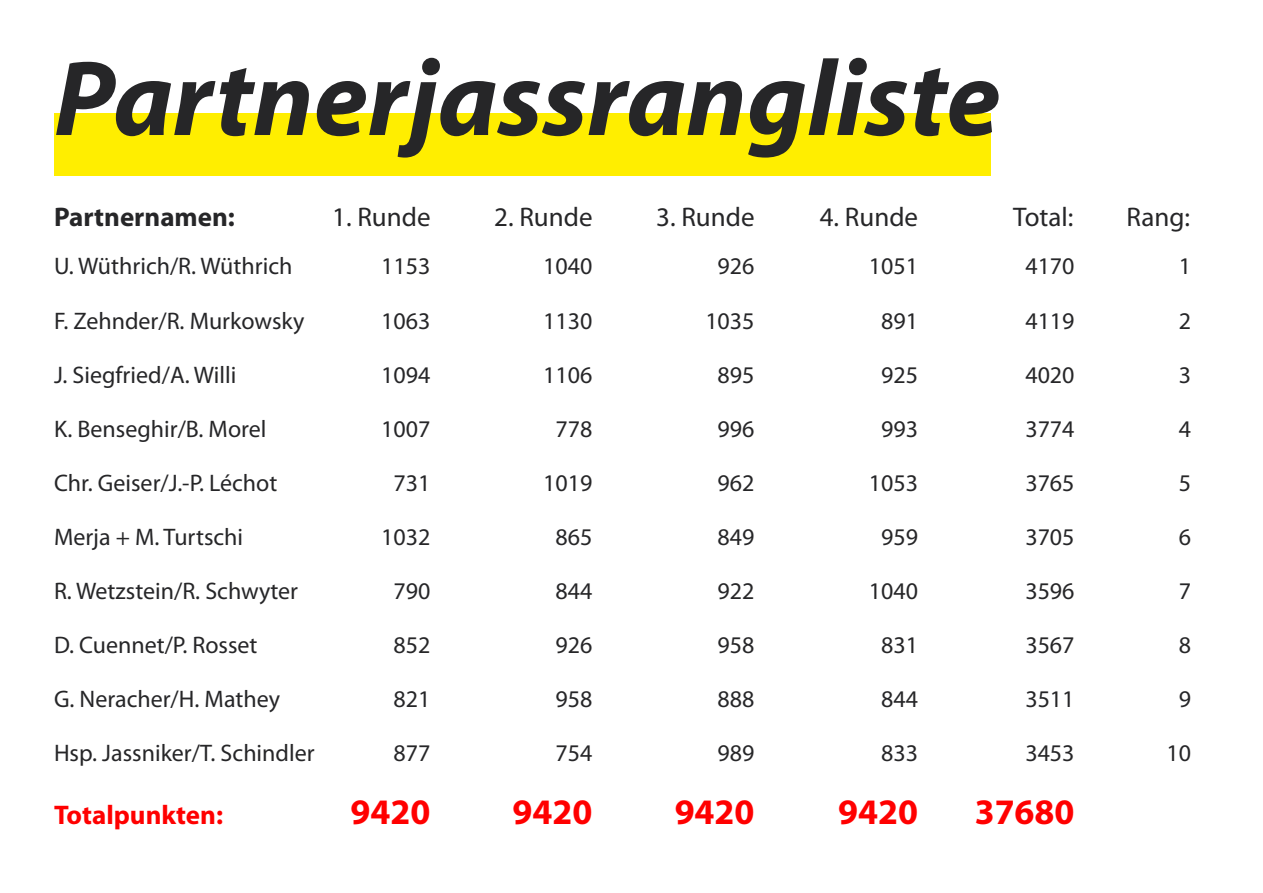
<style>
.page{position:relative;width:1263px;height:893px;background:#fff}
.page>*{position:absolute;margin:0;border:0;box-sizing:border-box;transform-origin:0 0}
.t1{font:italic 700 108px "Myriad";color:#262628}
.t2{font:700 36px "Myriad Pro";color:#f00}
.t3{font:27px "Myriad Pro";color:#262628}
.t4{font:700 27px "Myriad Pro";color:#262628}
.t5{font:700 27px "Myriad Pro";color:#f00}
.t6{font:24px "Myriad Pro";color:#262628}
</style>
<div class="page">
<div style="left:54px;top:113px;width:937px;height:62px;background:#fe0"></div>
<p class="t1" style="left:54px;top:43px;width:948px">Partnerjassrangliste</p>
<p class="t4" style="left:54px;top:200px;width:182px">Partnernamen:</p>
<p class="t3" style="left:332px;top:201px;width:100px">1. Runde</p>
<p class="t3" style="left:494px;top:201px;width:100px">2. Runde</p>
<p class="t3" style="left:656px;top:201px;width:100px">3. Runde</p>
<p class="t3" style="left:820px;top:201px;width:100px">4. Runde</p>
<p class="t3" style="left:1013px;top:201px;width:62px">Total:</p>
<p class="t3" style="left:1126px;top:201px;width:65px">Rang:</p>
<p class="t6" style="left:54px;top:252px;width:240px">U. Wüthrich/R. Wüthrich</p>
<p class="t6" style="left:381px;top:252px;width:51px">1153</p>
<p class="t6" style="left:543px;top:252px;width:51px">1040</p>
<p class="t6" style="left:718px;top:252px;width:38px">926</p>
<p class="t6" style="left:869px;top:252px;width:51px">1051</p>
<p class="t6" style="left:1025px;top:252px;width:51px">4170</p>
<p class="t6" style="left:1179px;top:252px;width:14px">1</p>
<p class="t6" style="left:54px;top:306px;width:252px">F. Zehnder/R. Murkowsky</p>
<p class="t6" style="left:381px;top:306px;width:51px">1063</p>
<p class="t6" style="left:543px;top:306px;width:51px">1130</p>
<p class="t6" style="left:705px;top:306px;width:51px">1035</p>
<p class="t6" style="left:881px;top:306px;width:38px">891</p>
<p class="t6" style="left:1025px;top:306px;width:51px">4119</p>
<p class="t6" style="left:1179px;top:306px;width:14px">2</p>
<p class="t6" style="left:54px;top:360px;width:184px">J. Siegfried/A. Willi</p>
<p class="t6" style="left:381px;top:360px;width:51px">1094</p>
<p class="t6" style="left:543px;top:360px;width:51px">1106</p>
<p class="t6" style="left:718px;top:360px;width:38px">895</p>
<p class="t6" style="left:881px;top:360px;width:38px">925</p>
<p class="t6" style="left:1025px;top:360px;width:51px">4020</p>
<p class="t6" style="left:1179px;top:360px;width:14px">3</p>
<p class="t6" style="left:54px;top:414px;width:214px">K. Benseghir/B. Morel</p>
<p class="t6" style="left:381px;top:414px;width:51px">1007</p>
<p class="t6" style="left:556px;top:414px;width:38px">778</p>
<p class="t6" style="left:718px;top:414px;width:38px">996</p>
<p class="t6" style="left:881px;top:414px;width:38px">993</p>
<p class="t6" style="left:1025px;top:414px;width:51px">3774</p>
<p class="t6" style="left:1179px;top:414px;width:14px">4</p>
<p class="t6" style="left:54px;top:468px;width:225px">Chr. Geiser/J.-P. Léchot</p>
<p class="t6" style="left:394px;top:468px;width:38px">731</p>
<p class="t6" style="left:543px;top:468px;width:51px">1019</p>
<p class="t6" style="left:718px;top:468px;width:38px">962</p>
<p class="t6" style="left:869px;top:468px;width:51px">1053</p>
<p class="t6" style="left:1025px;top:468px;width:51px">3765</p>
<p class="t6" style="left:1179px;top:468px;width:14px">5</p>
<p class="t6" style="left:54px;top:522px;width:191px">Merja + M. Turtschi</p>
<p class="t6" style="left:381px;top:522px;width:51px">1032</p>
<p class="t6" style="left:556px;top:522px;width:38px">865</p>
<p class="t6" style="left:718px;top:522px;width:38px">849</p>
<p class="t6" style="left:881px;top:522px;width:38px">959</p>
<p class="t6" style="left:1025px;top:522px;width:51px">3705</p>
<p class="t6" style="left:1179px;top:522px;width:14px">6</p>
<p class="t6" style="left:54px;top:576px;width:245px">R. Wetzstein/R. Schwyter</p>
<p class="t6" style="left:394px;top:576px;width:38px">790</p>
<p class="t6" style="left:556px;top:576px;width:38px">844</p>
<p class="t6" style="left:718px;top:576px;width:38px">922</p>
<p class="t6" style="left:869px;top:576px;width:51px">1040</p>
<p class="t6" style="left:1025px;top:576px;width:51px">3596</p>
<p class="t6" style="left:1179px;top:576px;width:14px">7</p>
<p class="t6" style="left:54px;top:630px;width:205px">D. Cuennet/P. Rosset</p>
<p class="t6" style="left:394px;top:630px;width:38px">852</p>
<p class="t6" style="left:556px;top:630px;width:38px">926</p>
<p class="t6" style="left:718px;top:630px;width:38px">958</p>
<p class="t6" style="left:881px;top:630px;width:38px">831</p>
<p class="t6" style="left:1025px;top:630px;width:51px">3567</p>
<p class="t6" style="left:1179px;top:630px;width:14px">8</p>
<p class="t6" style="left:54px;top:684px;width:228px">G. Neracher/H. Mathey</p>
<p class="t6" style="left:394px;top:684px;width:38px">821</p>
<p class="t6" style="left:556px;top:684px;width:38px">958</p>
<p class="t6" style="left:718px;top:684px;width:38px">888</p>
<p class="t6" style="left:881px;top:684px;width:38px">844</p>
<p class="t6" style="left:1025px;top:684px;width:51px">3511</p>
<p class="t6" style="left:1179px;top:684px;width:14px">9</p>
<p class="t6" style="left:54px;top:738px;width:262px">Hsp. Jassniker/T. Schindler</p>
<p class="t6" style="left:394px;top:738px;width:38px">877</p>
<p class="t6" style="left:556px;top:738px;width:38px">754</p>
<p class="t6" style="left:718px;top:738px;width:38px">989</p>
<p class="t6" style="left:881px;top:738px;width:38px">833</p>
<p class="t6" style="left:1025px;top:738px;width:51px">3453</p>
<p class="t6" style="left:1166px;top:738px;width:26px">10</p>
<p class="t5" style="left:54px;top:797px;width:170px">Totalpunkten:</p>
<p class="t2" style="left:351px;top:788px;width:81px">9420</p>
<p class="t2" style="left:513px;top:788px;width:81px">9420</p>
<p class="t2" style="left:675px;top:788px;width:81px">9420</p>
<p class="t2" style="left:838px;top:788px;width:81px">9420</p>
<p class="t2" style="left:975px;top:788px;width:101px">37680</p>
</div>
